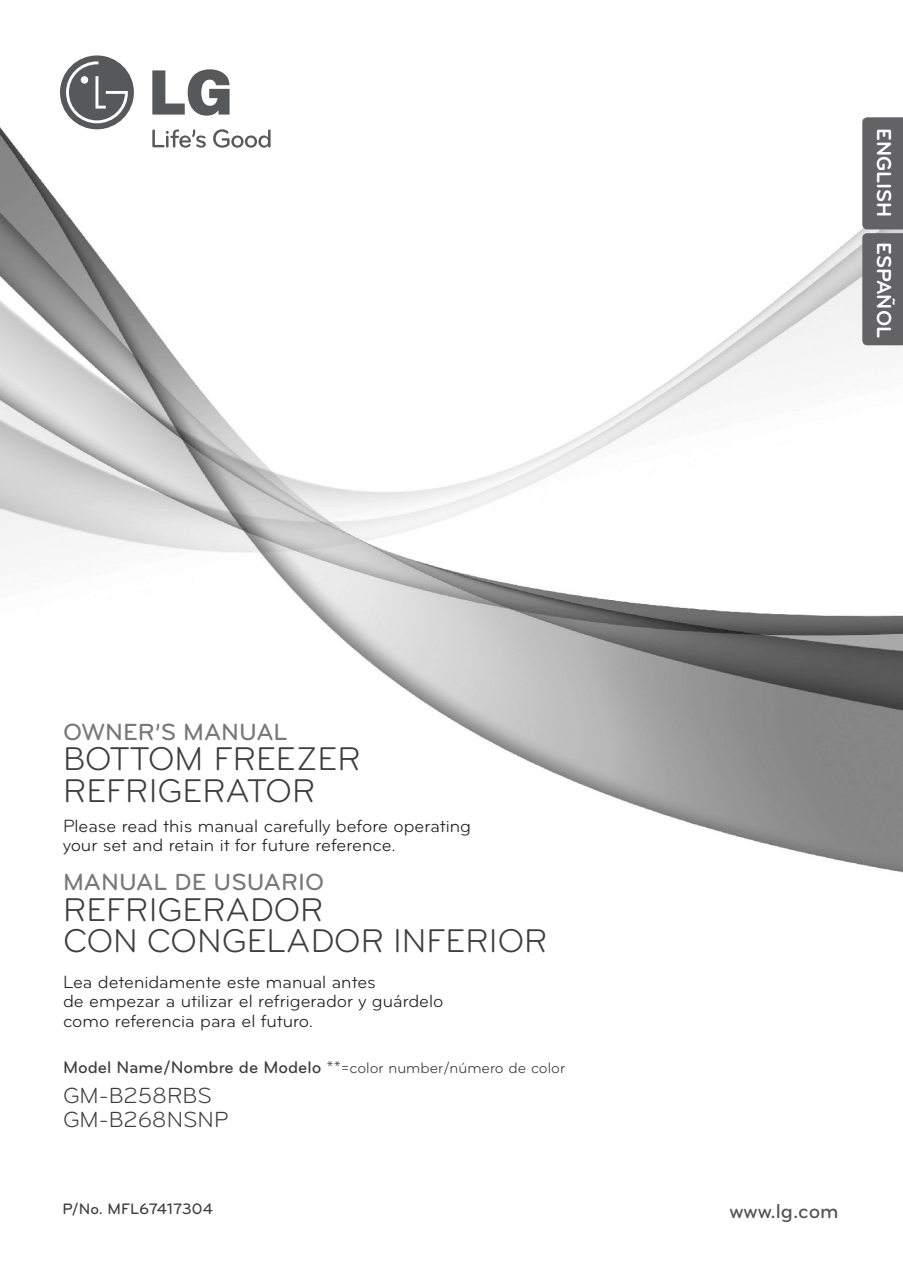
<style>
.page{position:relative;width:903px;height:1275px;background:#fff}
.page>*{position:absolute;margin:0;border:0;box-sizing:border-box;transform-origin:0 0}
.Texto_General{font:34.12px "Bryant LG";color:#3e3e3f}
.Texto_General-2{font:500 24.32px "Bryant LG";color:#76787b}
.Texto_General-3{font:22.75px "Bryant LG";color:#3e3e3f}
.Texto_General-4{font:700 21px "Bryant LG";color:#fff}
.Texto_General-5{font:500 21px "Bryant LG";color:#545557}
.Texto_General-6{font:18.38px "Bryant LG";color:#231f20}
.Texto_General-7{font:15.75px "Bryant LG";color:#3e3e3f}
.Texto_General-8{font:500 15.75px "Bryant LG";color:#3e3e3f}
.s1{font-weight:500;font-size:17.5px}
.s2{font-size:17.5px}
</style>
<div class="page">
<img style="left:0;top:72px;width:903px;height:801px">
<div style="left:862px;top:117px;width:41px;height:228px;background:#636366"></div>
<svg style="left:152px;top:129px;width:54px;height:19px"></svg>
<svg style="left:213px;top:129px;width:58px;height:19px"></svg>
<svg style="left:152px;top:69px;width:78px;height:47px"></svg>
<div style="left:60px;top:55px;width:74px;height:74px;background:#57585a;border-radius:50%"></div>
<svg style="left:65px;top:61px;width:63px;height:63px"></svg>
<p class="Texto_General-2" style="left:63px;top:717px;width:226px">OWNER’S MANUAL</p>
<p class="Texto_General" style="left:63px;top:738px;width:299px">BOTTOM FREEZER</p>
<p class="Texto_General" style="left:63px;top:770px;width:254px">REFRIGERATOR</p>
<p class="Texto_General-6" style="left:63px;top:815px;width:410px">Please read this manual carefully before operating</p>
<p class="Texto_General-6" style="left:63px;top:834px;width:334px">your set and retain it for future reference.</p>
<p class="Texto_General-2" style="left:63px;top:867px;width:263px">MANUAL DE USUARIO</p>
<p class="Texto_General" style="left:63px;top:889px;width:262px">REFRIGERADOR</p>
<p class="Texto_General" style="left:63px;top:920px;width:486px">CON CONGELADOR INFERIOR</p>
<p class="Texto_General-6" style="left:63px;top:971px;width:314px">Lea detenidamente este manual antes</p>
<p class="Texto_General-6" style="left:63px;top:990px;width:382px">de empezar a utilizar el refrigerador y guárdelo</p>
<p class="Texto_General-6" style="left:63px;top:1010px;width:252px">como referencia para el futuro.</p>
<p class="Texto_General-7" style="left:63px;top:1058px;width:504px"><span class="s1">Model Name/Nombre de Modelo</span> <span class="s2">**</span>=color number/número de color</p>
<p class="Texto_General-3" style="left:63px;top:1081px;width:150px">GM-B258RBS</p>
<p class="Texto_General-3" style="left:63px;top:1106px;width:167px">GM-B268NSNP</p>
<p class="Texto_General-8" style="left:63px;top:1199px;width:152px">P/No. MFL67417304</p>
<p class="Texto_General-4" style="left:897px;top:128px;width:91px;rotate:90deg">ENGLISH</p>
<p class="Texto_General-4" style="left:897px;top:242px;width:98px;rotate:90deg">ESPAÑOL</p>
<p class="Texto_General-5" style="left:729px;top:1198px;width:111px">www.lg.com</p>
</div>
